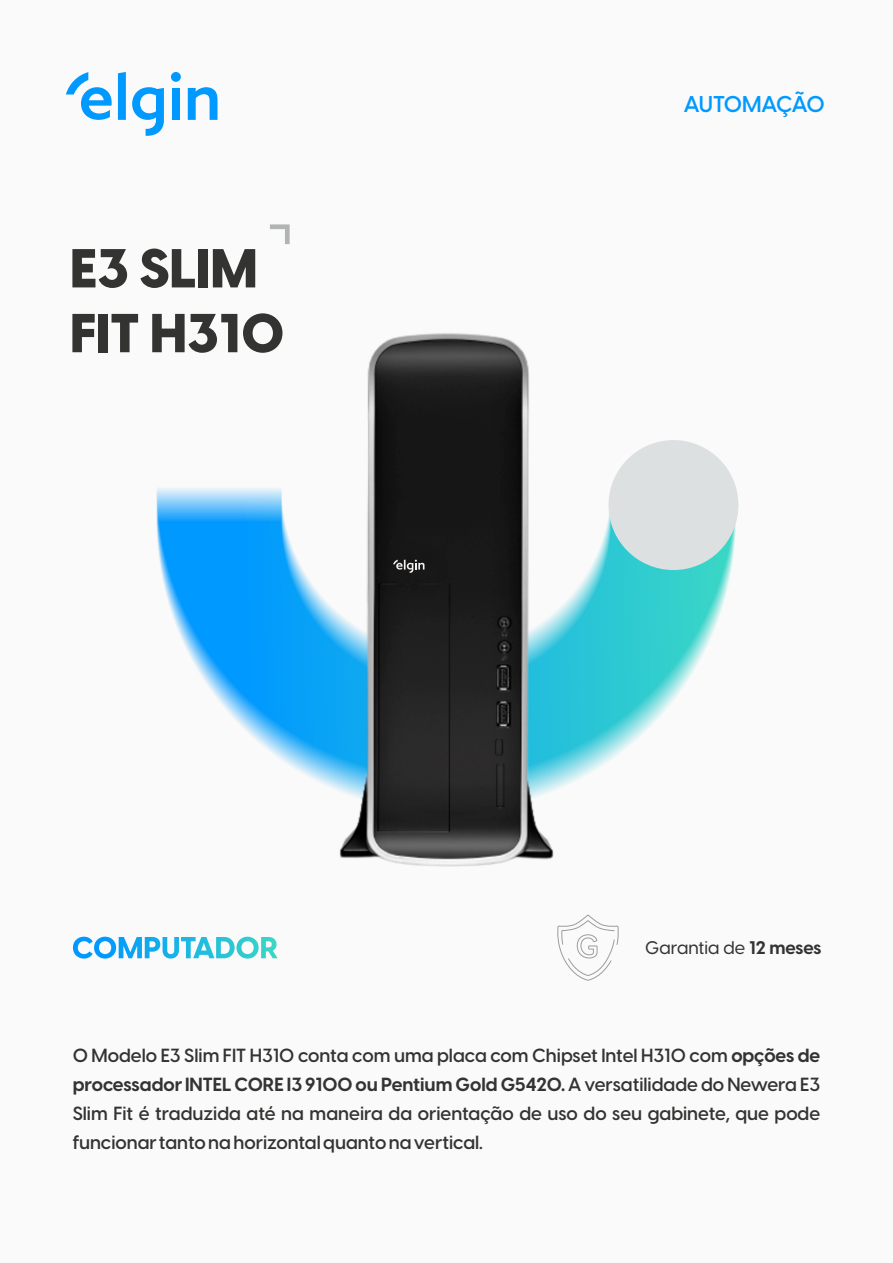
<style>
.page{position:relative;width:893px;height:1263px;background:#fafafa}
.page>*{position:absolute;margin:0;border:0;box-sizing:border-box;transform-origin:0 0}
.t1{font:800 54px/64.8px "Visby CF";color:#333332}
.t2{font:600 22.5px "Visby CF";letter-spacing:-.025em;color:#09f}
.t3{font:600 18.75px/29.2px "Visby CF";color:#333332;text-align:justify}
.t4{font:500 18px "Visby CF";color:#333332}
.s1{font-weight:700}
</style>
<div class="page">
<img style="left:156px;top:469px;width:583px;height:220px">
<div style="left:608px;top:440px;width:130px;height:130px;background:#dde0e0;border-radius:50%"></div>
<svg style="left:72px;top:936px;width:139px;height:23px"></svg>
<svg style="left:568px;top:967px;width:40px;height:14px"></svg>
<img style="left:211px;top:333px;width:471px;height:634px">
<svg style="left:393px;top:560px;width:31px;height:13px"></svg>
<svg style="left:270px;top:224px;width:20px;height:20px"></svg>
<div style="left:171px;top:72px;width:10px;height:10px;background:#09f;border-radius:50%"></div>
<div style="left:172px;top:88px;width:8px;height:32px;background:#09f"></div>
<svg style="left:132px;top:87px;width:32px;height:49px"></svg>
<svg style="left:118px;top:72px;width:8px;height:48px"></svg>
<svg style="left:188px;top:87px;width:29px;height:33px"></svg>
<svg style="left:66px;top:72px;width:46px;height:48px"></svg>
<h1 class="t1" style="left:70px;top:240px;width:216px">E3 SLIM<br>FIT H310</h1>
<p class="t2" style="left:684px;top:94px;width:143px">AUTOMAÇÃO</p>
<p class="t4" style="left:645px;top:940px;width:178px">Garantia de <span class="s1">12 meses</span></p>
<p class="t3" style="left:73px;top:1042px;width:749px">O Modelo E3 Slim FIT H310 conta com uma placa com Chipset Intel H310 com <span class="s1">opções de processador INTEL CORE I3 9100 ou Pentium Gold G5420.</span> A versatilidade do Newera E3<br>Slim Fit é traduzida até na maneira da orientação de uso do seu gabinete, que pode funcionartanto na horizontal quanto na vertical.</p>
</div>
